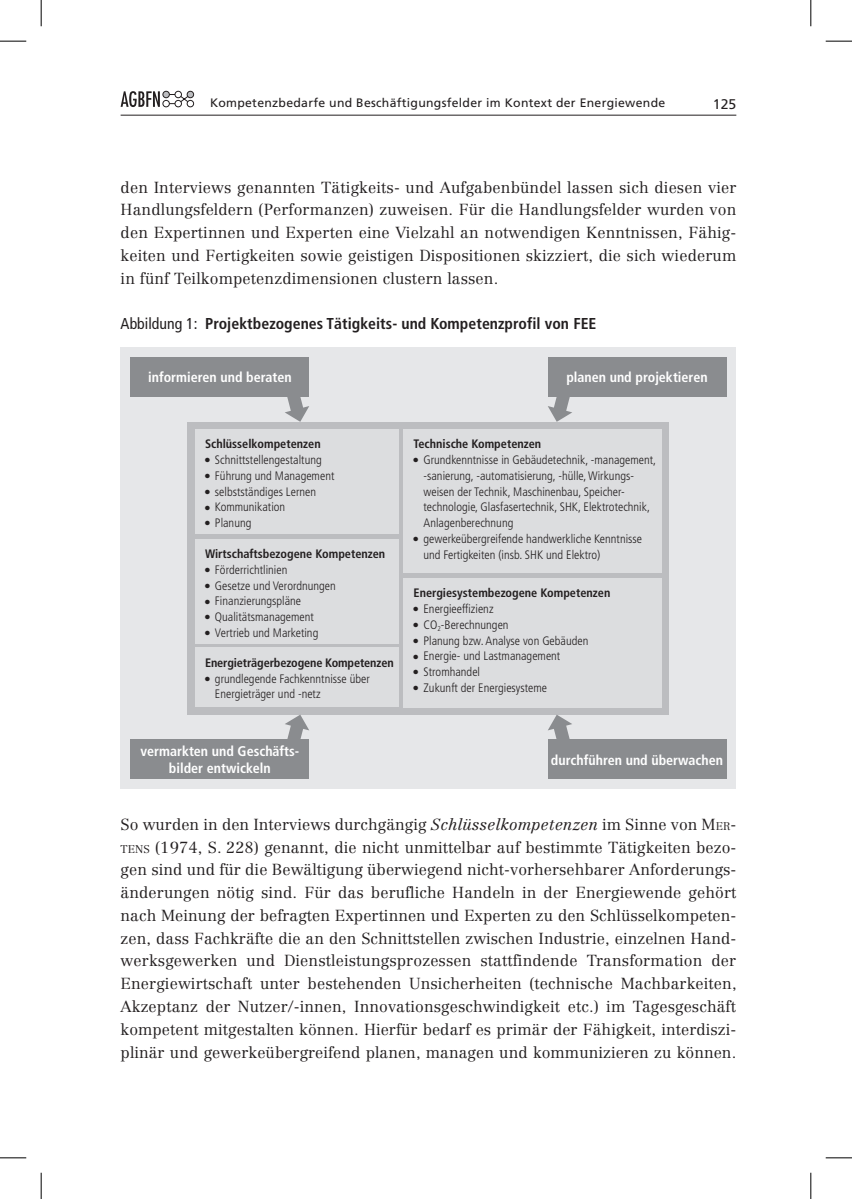
<style>
.page{position:relative;width:852px;height:1199px;background:#fff}
.page>*{position:absolute;margin:0;border:0;box-sizing:border-box;transform-origin:0 0}
.t1{font:300 15.75px/22.8px "Centennial";letter-spacing:.005em;color:#231f20;text-align:justify}
.t2{font:700 condensed 15.75px "Frutiger";letter-spacing:.005em;color:#231f20}
.t3{font:700 condensed 14px/17.5px "Frutiger";color:#fff;text-align:center}
.t4{font:14px "Frutiger";color:#231f20}
.t5{font:300 condensed 12.25px/15.8px "Frutiger";color:#231f20}
.t6{font:700 condensed 12.25px "Frutiger";color:#231f20}
.t7{font:12.25px "Frutiger";letter-spacing:.025em;color:#231f20}
.s1{font-weight:400}
.s2{font-style:italic}
.s3{font-style:inherit}
.s4{font-size:11.03px}
</style>
<div class="page">
<svg style="left:121px;top:91px;width:39px;height:16px"></svg>
<div style="left:163px;top:91px;width:6px;height:7px;background:#bcbdc0;border-radius:50%"></div>
<div style="left:162px;top:91px;width:8px;height:7px;border:1px solid #231f20;border-radius:50%"></div>
<div style="left:174px;top:91px;width:8px;height:7px;border:1px solid #231f20;border-radius:50%"></div>
<div style="left:186px;top:91px;width:8px;height:7px;border:1px solid #231f20;border-radius:50%"></div>
<div style="left:162px;top:100px;width:8px;height:7px;border:1px solid #231f20;border-radius:50%"></div>
<svg style="left:169px;top:93px;width:23px;height:12px"></svg>
<div style="left:175px;top:100px;width:6px;height:7px;background:#fff;border-radius:50%"></div>
<div style="left:174px;top:100px;width:8px;height:7px;border:1px solid #231f20;border-radius:50%"></div>
<div style="left:187px;top:100px;width:6px;height:7px;background:#fff;border-radius:50%"></div>
<div style="left:186px;top:100px;width:8px;height:7px;border:1px solid #231f20;border-radius:50%"></div>
<hr style="left:121px;top:115px;width:615px;height:1px;background:#231f20">
<div style="left:121px;top:347px;width:615px;height:442px;background:#e6e7e9"></div>
<div style="left:187px;top:422px;width:482px;height:292px;background:#bcbdc0"></div>
<div style="left:195px;top:429px;width:203px;height:104px;background:#dcdddf"></div>
<div style="left:403px;top:429px;width:258px;height:144px;background:#dcdddf"></div>
<div style="left:195px;top:539px;width:203px;height:104px;background:#dcdddf"></div>
<div style="left:195px;top:647px;width:203px;height:60px;background:#dcdddf"></div>
<div style="left:403px;top:578px;width:258px;height:129px;background:#dcdddf"></div>
<svg style="left:285px;top:397px;width:24px;height:25px"></svg>
<svg style="left:548px;top:397px;width:24px;height:25px"></svg>
<svg style="left:282px;top:714px;width:27px;height:25px"></svg>
<svg style="left:547px;top:714px;width:27px;height:25px"></svg>
<div style="left:130px;top:357px;width:179px;height:40px;background:#8a8c8f"></div>
<div style="left:547px;top:357px;width:179px;height:40px;background:#8a8c8f"></div>
<div style="left:130px;top:739px;width:179px;height:40px;background:#8a8c8f"></div>
<div style="left:547px;top:739px;width:179px;height:40px;background:#8a8c8f"></div>
<svg style="left:0;top:41px;width:26px;height:1px"></svg>
<svg style="left:825px;top:41px;width:26px;height:1px"></svg>
<svg style="left:0;top:1157px;width:26px;height:1px"></svg>
<svg style="left:825px;top:1157px;width:26px;height:1px"></svg>
<svg style="left:41px;top:0;width:1px;height:26px"></svg>
<svg style="left:41px;top:1172px;width:1px;height:26px"></svg>
<svg style="left:810px;top:0;width:1px;height:26px"></svg>
<svg style="left:810px;top:1172px;width:1px;height:26px"></svg>
<p class="t7" style="left:210px;top:95px;width:456px">Kompetenzbedarfe und Beschäftigungsfelder im Kontext der Energiewende</p>
<p class="t4" style="left:712px;top:95px;width:25px">125</p>
<p class="t1" style="left:121px;top:176px;width:617px">den Interviews genannten Tätigkeits- und Aufgabenbündel lassen sich diesen vier Handlungsfeldern (Performanzen) zuweisen. Für die Handlungsfelder wurden von den Expertinnen und Experten eine Vielzahl an notwendigen Kenntnissen, Fähig&shy;keiten und Fertigkeiten sowie geistigen Dispositionen skizziert, die sich wiederum in fünf Teilkompetenzdimensionen clustern lassen.</p>
<p class="t2" style="left:121px;top:314px;width:477px"><span class="s1">Abbildung 1:</span> Projektbezogenes Tätigkeits- und Kompetenzprofil von FEE</p>
<p class="t3" style="left:148px;top:369px;width:145px">informieren und beraten</p>
<p class="t3" style="left:566px;top:369px;width:143px">planen und projektieren</p>
<p class="t6" style="left:205px;top:437px;width:117px">Schlüsselkompetenzen</p>
<p class="t5" style="left:215px;top:452px;width:121px">Schnittstellengestaltung<br>Führung und Management selbstständiges Lernen<br>Kommunikation<br>Planung</p>
<p class="t6" style="left:413px;top:437px;width:129px">Technische Kompetenzen</p>
<p class="t5" style="left:423px;top:452px;width:234px">Grundkenntnisse in Gebäudetechnik, -management, -sanierung, -automatisierung, -hülle, Wirkungs&shy;weisen der Technik, Maschinenbau, Speicher&shy;technologie, Glasfasertechnik, SHK, Elektrotechnik, Anlagenberechnung<br>gewerkeübergreifende handwerkliche Kenntnisse</p>
<p class="t6" style="left:205px;top:546px;width:182px">Wirtschaftsbezogene Kompetenzen</p>
<p class="t5" style="left:423px;top:546px;width:178px">und Fertigkeiten (insb. SHK und Elektro)</p>
<p class="t5" style="left:215px;top:562px;width:122px">Förderrichtlinien<br>Gesetze und Verordnungen<br>Finanzierungspläne<br>Qualitätsmanagement<br>Vertrieb und Marketing</p>
<p class="t6" style="left:205px;top:655px;width:190px">Energieträgerbezogene Kompetenzen</p>
<p class="t5" style="left:215px;top:670px;width:156px">grundlegende Fachkenntnisse über<br>Energieträger und -netz</p>
<p class="t6" style="left:413px;top:585px;width:198px">Energiesystembezogene Kompetenzen</p>
<p class="t5" style="left:423px;top:601px;width:166px">Energieeffizienz<br>CO<sub>2</sub>-Berechnungen<br>Planung bzw. Analyse von Gebäuden<br>Energie- und Lastmanagement<br>Stromhandel<br>Zukunft der Energiesysteme</p>
<p class="t3" style="left:140px;top:742px;width:160px">vermarkten und Geschäfts&shy;bilder entwickeln</p>
<p class="t3" style="left:550px;top:751px;width:173px">durchführen und überwachen</p>
<p class="t1" style="left:121px;top:813px;width:617px">So wurden in den Interviews durchgängig <span class="s2">Schlüsselkompetenzen</span> im Sinne von <span class="s3">M</span><span class="s4">ER</span><span class="s3">-</span><span class="s4">TENS</span> (1974, S. 228) genannt, die nicht unmittelbar auf bestimmte Tätigkeiten bezo&shy;gen sind und für die Bewältigung überwiegend nicht-vorhersehbarer Anforderungs&shy;änderungen nötig sind. Für das berufliche Handeln in der Energiewende gehört nach Meinung der befragten Expertinnen und Experten zu den Schlüsselkompeten&shy;zen, dass Fachkräfte die an den Schnittstellen zwischen Industrie, einzelnen Hand&shy;werksgewerken und Dienstleistungsprozessen stattfindende Transformation der Energiewirtschaft unter bestehenden Unsicherheiten (technische Machbarkeiten, Akzeptanz der Nutzer/-innen, Innovationsgeschwindigkeit etc.) im Tagesgeschäft kompetent mitgestalten können. Hierfür bedarf es primär der Fähigkeit, interdiszi&shy;plinär und gewerkeübergreifend planen, managen und kommunizieren zu können.</p>
</div>
